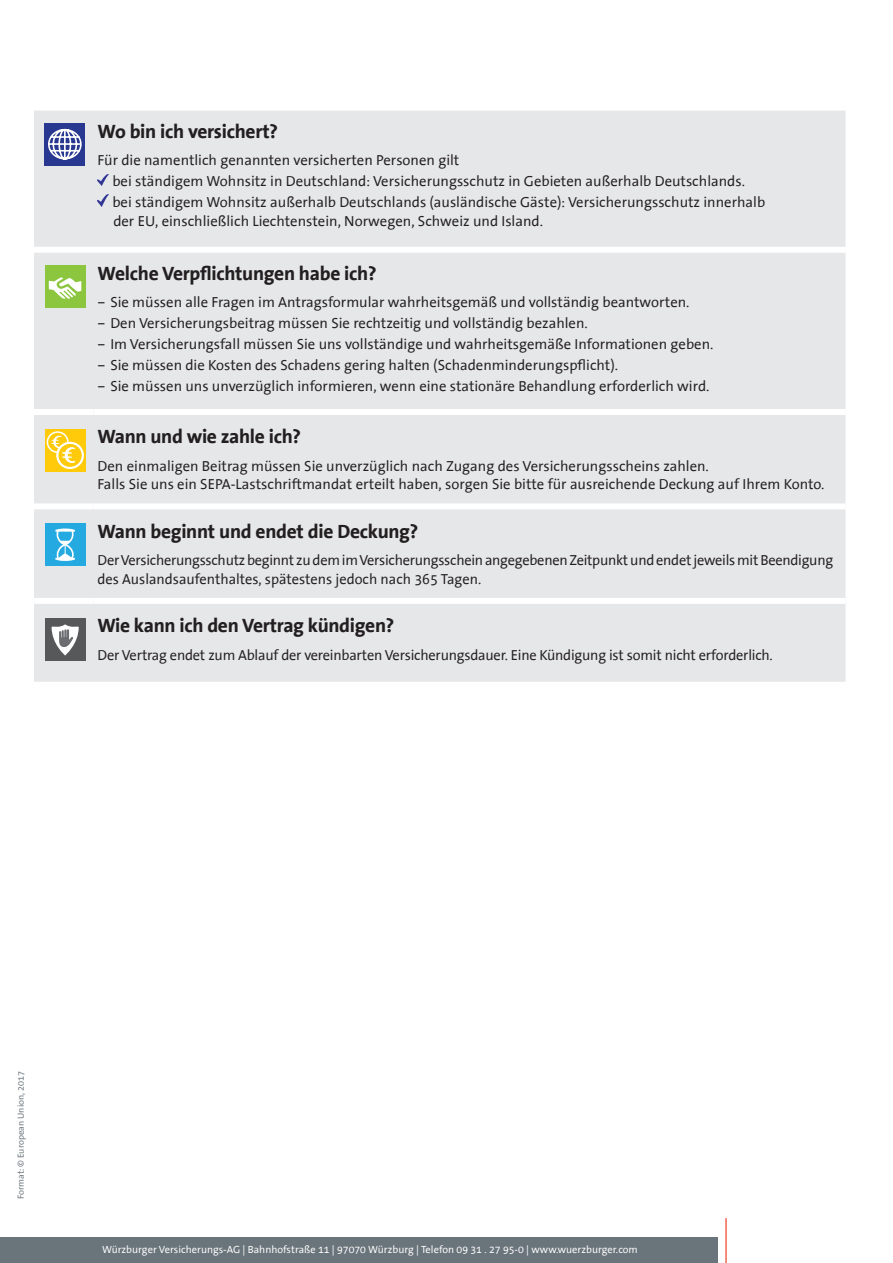
<style>
.page{position:relative;width:893px;height:1263px;background:#fff}
.page>*{position:absolute;margin:0;border:0;box-sizing:border-box;transform-origin:0 0}
.t1{font:700 19.5px "The Sans Office Unicode";letter-spacing:-.015em;color:#231f20}
.t2{font:14.7px/20.9px "The Sans Office Unicode";color:#231f20}
.t3{font:14.7px/18.8px "The Sans Office Unicode";letter-spacing:-.02em;color:#231f20}
.t4{font:10.5px "The Sans Office Unicode";color:#fff}
.t5{font:9px "The Sans Office Unicode";color:#6a747b}
</style>
<div class="page">
<div style="left:0;top:1238px;width:717px;height:25px;background:#6a747b"></div>
<div style="left:34px;top:111px;width:811px;height:571px;background:#e6e7e9"></div>
<div style="left:93px;top:409px;width:752px;height:6px;background:#fff"></div>
<div style="left:93px;top:503px;width:752px;height:6px;background:#fff"></div>
<div style="left:93px;top:598px;width:752px;height:6px;background:#fff"></div>
<div style="left:34px;top:409px;width:59px;height:6px;background:#fff"></div>
<div style="left:34px;top:503px;width:59px;height:6px;background:#fff"></div>
<div style="left:34px;top:598px;width:59px;height:6px;background:#fff"></div>
<div style="left:45px;top:123px;width:40px;height:43px;background:#283890"></div>
<svg style="left:48px;top:128px;width:34px;height:32px"></svg>
<svg style="left:98px;top:174px;width:10px;height:12px"></svg>
<svg style="left:98px;top:195px;width:10px;height:12px"></svg>
<div style="left:45px;top:265px;width:41px;height:43px;background:#8bc63e"></div>
<svg style="left:49px;top:277px;width:33px;height:22px"></svg>
<div style="left:45px;top:429px;width:41px;height:42px;background:#feca0a"></div>
<div style="left:47px;top:431px;width:22px;height:22px;border:2px solid #fff;border-radius:50%"></div>
<svg style="left:57px;top:443px;width:26px;height:25px"></svg>
<div style="left:56px;top:442px;width:28px;height:27px;border:2px solid #fff;border-radius:50%"></div>
<svg style="left:51px;top:435px;width:25px;height:29px"></svg>
<div style="left:45px;top:523px;width:41px;height:43px;background:#24aae1"></div>
<svg style="left:55px;top:528px;width:20px;height:33px"></svg>
<div style="left:45px;top:618px;width:41px;height:42px;background:#57585a"></div>
<svg style="left:52px;top:624px;width:27px;height:31px"></svg>
<hr style="left:725px;top:1218px;width:2px;height:45px;background:#f2664f">
<h1 class="t1" style="left:98px;top:120px;width:182px">Wo bin ich versichert?</h1>
<p class="t2" style="left:112px;top:150px;width:654px;text-indent:-15px">Für die namentlich genannten versicherten Personen gilt<br>bei ständigem Wohnsitz in Deutschland: Versicherungsschutz in Gebieten außerhalb Deutschlands. bei ständigem Wohnsitz außerhalb Deutschlands (ausländische Gäste): Versicherungsschutz innerhalb</p>
<p class="t2" style="left:113px;top:210px;width:431px">der EU, einschließlich Liechtenstein, Norwegen, Schweiz und Island.</p>
<h1 class="t1" style="left:98px;top:262px;width:281px">Welche Verpflichtungen habe ich?</h1>
<p class="t2" style="left:98px;top:292px;width:593px">– Sie müssen alle Fragen im Antragsformular wahrheitsgemäß und vollständig beantworten.</p>
<p class="t2" style="left:98px;top:313px;width:492px">– Den Versicherungsbeitrag müssen Sie rechtzeitig und vollständig bezahlen.</p>
<p class="t2" style="left:98px;top:334px;width:617px">– Im Versicherungsfall müssen Sie uns vollständige und wahrheitsgemäße Informationen geben.</p>
<p class="t2" style="left:98px;top:355px;width:522px">– Sie müssen die Kosten des Schadens gering halten (Schadenminderungspflicht).</p>
<p class="t2" style="left:98px;top:376px;width:613px">– Sie müssen uns unverzüglich informieren, wenn eine stationäre Behandlung erforderlich wird.</p>
<h1 class="t1" style="left:98px;top:426px;width:205px">Wann und wie zahle ich?</h1>
<p class="t2" style="left:98px;top:457px;width:728px;line-height:18.8px">Den einmaligen Beitrag müssen Sie unverzüglich nach Zugang des Versicherungsscheins zahlen.<br>Falls Sie uns ein SEPA-Lastschriftmandat erteilt haben, sorgen Sie bitte für ausreichende Deckung auf Ihrem Konto.</p>
<h1 class="t1" style="left:98px;top:520px;width:322px">Wann beginnt und endet die Deckung?</h1>
<p class="t3" style="left:98px;top:551px;width:737px">Der Versicherungsschutz beginnt zu dem im Versicherungsschein angegebenen Zeitpunkt und endet jeweils mit Beendigung des Auslandsaufenthaltes, spätestens jedoch nach 365 Tagen.</p>
<h1 class="t1" style="left:98px;top:615px;width:298px">Wie kann ich den Vertrag kündigen?</h1>
<p class="t2" style="left:98px;top:644px;width:676px">Der Vertrag endet zum Ablauf der vereinbarten Versicherungsdauer. Eine Kündigung ist somit nicht erforderlich.</p>
<p class="t5" style="left:16px;top:1199px;width:130px;rotate:-90deg">Format: © European Union, 2017</p>
<p class="t4" style="left:102px;top:1243px;width:537px">Würzburger Versicherungs-AG | Bahnhofstraße 11 | 97070 Würzburg | Telefon 09 31 . 27 95-0 | www.wuerzburger.com</p>
</div>
